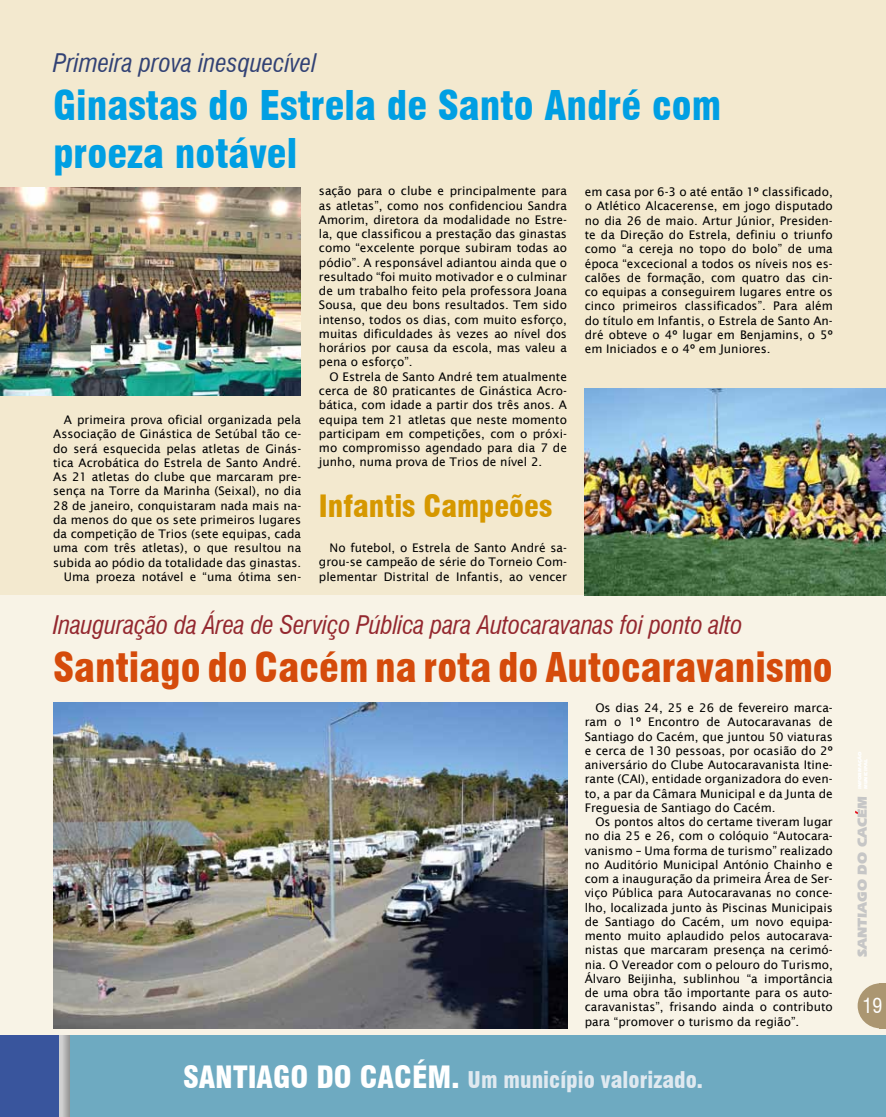
<style>
.page{position:relative;width:886px;height:1117px;background:#fff}
.page>*{position:absolute;margin:0;border:0;box-sizing:border-box;transform-origin:0 0}
.t1{font:900 condensed 40px/48px "Swiss 721 BT";color:#009fe3}
.t2{font:900 condensed 40px "Swiss 721 BT";color:#d54b0b}
.t3{font:900 condensed 30px "Swiss 721 BT";color:#d69800}
.t4{font:italic condensed 25px "Swiss 721 BT";letter-spacing:-.01em;color:#94282f}
.t5{font:italic condensed 25px "Swiss 721 BT";color:#324275}
.t6{font:900 condensed 22.5px "Swiss 721 BT";color:#dfe9f0}
.t7{font:condensed 20px "Swiss 721 BT";color:#fff}
.t8{font:900 13.75px "Eras IT Cby BT";color:#c6c6c6}
.t9{font:11.88px/14.2px "Lucida Sans";color:#000;text-align:justify}
.t10{font:900 5px/6px "Eras IT Cby BT";color:#fff}
.s1{font-size:30px;color:#fff}
</style>
<div class="page">
<div style="left:0;top:0;width:886px;height:1116px;background:#f3e9cf"></div>
<div style="left:0;top:595px;width:886px;height:521px;background:#f8f3e6"></div>
<svg style="left:857px;top:983px;width:22px;height:45px"></svg>
<div style="left:879px;top:983px;width:7px;height:45px;background:#ab9671"></div>
<div style="left:0;top:1035px;width:71px;height:81px;background:#39559d"></div>
<svg style="left:59px;top:1035px;width:12px;height:81px"></svg>
<div style="left:71px;top:1035px;width:815px;height:81px;background:#6eaac1"></div>
<img style="left:0;top:188px;width:301px;height:207px">
<img style="left:53px;top:702px;width:514px;height:326px">
<img style="left:585px;top:388px;width:301px;height:207px">
<h3 class="t5" style="left:53px;top:48px;width:265px">Primeira prova inesquecível</h3>
<h1 class="t1" style="left:53px;top:82px;width:669px">Ginastas do Estrela de Santo André com proeza notável</h1>
<p class="t9" style="left:53px;top:412px;width:250px;text-align:right">A primeira prova oficial organizada pela Associação de Ginástica de Setúbal tão ce&shy;do será esquecida pelas atletas de Ginás&shy;tica Acrobática do Estrela de Santo André.<br>As 21 atletas do clube que marcaram pre&shy;sença na Torre da Marinha (Seixal), no dia 28 de janeiro, conquistaram nada mais na&shy;da menos do que os sete primeiros lugares da competição de Trios (sete equipas, cada uma com três atletas), o que resultou na subida ao pódio da totalidade das ginastas.<br>Uma proeza notável e “uma ótima sen-</p>
<p class="t9" style="left:319px;top:184px;width:250px">sação para o clube e principalmente para as atletas”, como nos confidenciou Sandra Amorim, diretora da modalidade no Estre&shy;la, que classificou a prestação das ginastas como “excelente porque subiram todas ao pódio”. A responsável adiantou ainda que o resultado “foi muito motivador e o culminar de um trabalho feito pela professora Joana Sousa, que deu bons resultados. Tem sido intenso, todos os dias, com muito esforço, muitas dificuldades às vezes ao nível dos horários por causa da escola, mas valeu a pena o esforço”.</p>
<p class="t9" style="left:319px;top:369px;width:250px;text-indent:11px">O Estrela de Santo André tem atualmente cerca de 80 praticantes de Ginástica Acro&shy;bática, com idade a partir dos três anos. A equipa tem 21 atletas que neste momento participam em competições, com o próxi&shy;mo compromisso agendado para dia 7 de junho, numa prova de Trios de nível 2.</p>
<h2 class="t3" style="left:319px;top:487px;width:235px">Infantis Campeões</h2>
<p class="t9" style="left:319px;top:540px;width:250px;text-indent:11px">No futebol, o Estrela de Santo André sa&shy;grou-se campeão de série do Torneio Com&shy;plementar Distrital de Infantis, ao vencer</p>
<p class="t9" style="left:585px;top:185px;width:250px">em casa por 6-3 o até então 1º classificado, o Atlético Alcacerense, em jogo disputado no dia 26 de maio. Artur Júnior, Presiden&shy;te da Direção do Estrela, definiu o triunfo como “a cereja no topo do bolo” de uma época “excecional a todos os níveis nos es&shy;calões de formação, com quatro das cin&shy;co equipas a conseguirem lugares entre os cinco primeiros classificados”. Para além do título em Infantis, o Estrela de Santo An&shy;dré obteve o 4º lugar em Benjamins, o 5º em Iniciados e o 4º em Juniores.</p>
<h3 class="t4" style="left:53px;top:610px;width:691px">Inauguração da Área de Serviço Pública para Autocaravanas foi ponto alto</h3>
<h1 class="t2" style="left:53px;top:643px;width:781px">Santiago do Cacém na rota do Autocaravanismo</h1>
<p class="t9" style="left:585px;top:700px;width:250px;text-indent:11px">Os dias 24, 25 e 26 de fevereiro marca&shy;ram o 1º Encontro de Autocaravanas de Santiago do Cacém, que juntou 50 viaturas e cerca de 130 pessoas, por ocasião do 2º aniversário do Clube Autocaravanista Itine&shy;rante (CAI), entidade organizadora do even&shy;to, a par da Câmara Municipal e da Junta de Freguesia de Santiago do Cacém.</p>
<p class="t9" style="left:585px;top:814px;width:250px;text-indent:11px">Os pontos altos do certame tiveram lugar no dia 25 e 26, com o colóquio “Autocara&shy;vanismo – Uma forma de turismo” realizado no Auditório Municipal António Chainho e com a inauguração da primeira Área de Ser&shy;viço Pública para Autocaravanas no conce&shy;lho, localizada junto às Piscinas Municipais de Santiago do Cacém, um novo equipa&shy;mento muito aplaudido pelos autocarava&shy;nistas que marcaram presença na cerimó&shy;nia. O Vereador com o pelouro do Turismo, Álvaro Beijinha, sublinhou “a importância de uma obra tão importante para os auto&shy;caravanistas”, frisando ainda o contributo para “promover o turismo da região”.</p>
<h3 class="t6" style="left:183px;top:1065px;width:521px"><span class="s1">SANTIAGO DO CACÉM.</span> Um município valorizado.</h3>
<p class="t10" style="left:857px;top:788px;width:39px;rotate:-90deg">INFORMAÇÃO<br>MUNICIPAL</p>
<p class="t8" style="left:854px;top:957px;width:163px;rotate:-90deg">SANTIAGO DO CACEM</p>
<h3 class="t7" style="left:862px;top:993px;width:21px">19</h3>
</div>
